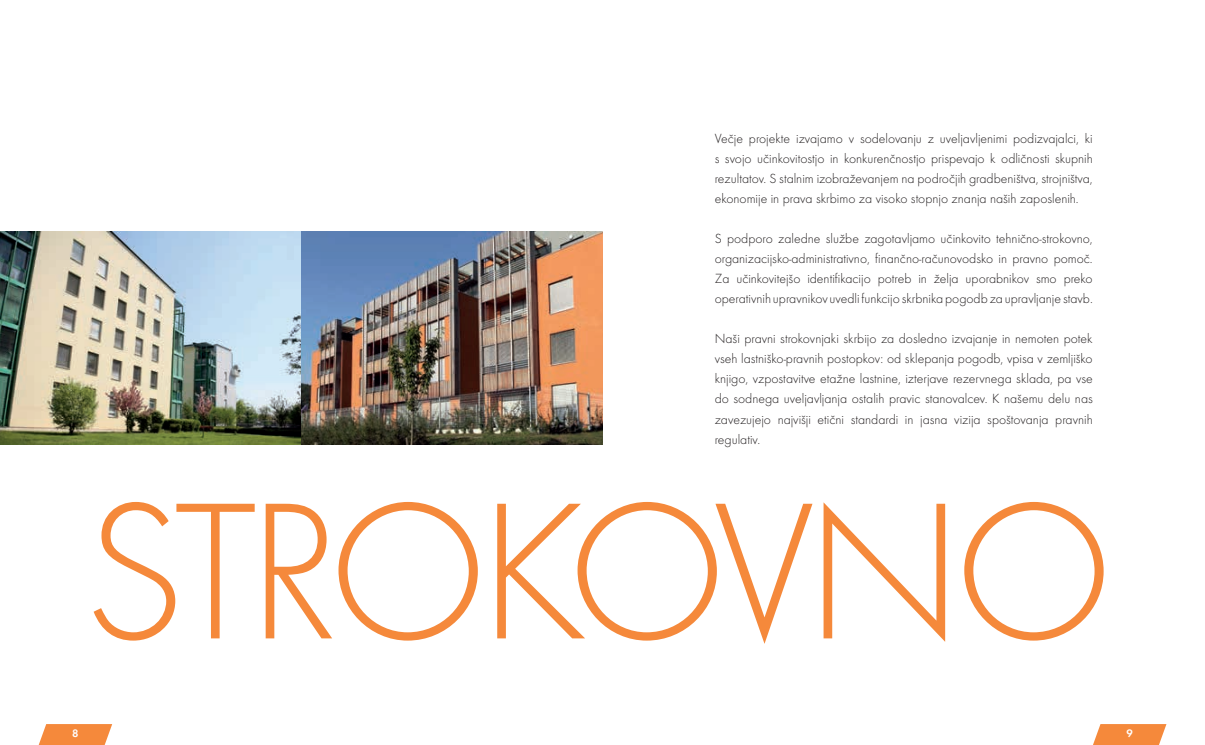
<style>
.page{position:relative;width:1205px;height:745px;background:#fff}
.page>*{position:absolute;margin:0;border:0;box-sizing:border-box;transform-origin:0 0}
.t1{font:201.62px "Futura TCE Ligh";letter-spacing:-.055em;color:#f5893b}
.t2{font:13.75px/20px "Futura TCE Ligh";color:#231f20;text-align:justify}
.t3{font:600 11.25px "Futura TCE";color:#fff}
</style>
<div class="page">
<img style="left:0;top:231px;width:602px;height:213px">
<svg style="left:39px;top:724px;width:73px;height:20px"></svg>
<svg style="left:1093px;top:724px;width:73px;height:20px"></svg>
<p class="t2" style="left:715px;top:128px;width:379px">Večje projekte izvajamo v sodelovanju z uveljavljenimi podizvajalci, ki s svojo učinkovitostjo in konkurenčnostjo prispevajo k odličnosti skupnih rezultatov. S stalnim izobraževanjem na področjih gradbeništva, strojništva, ekonomije in prava skrbimo za visoko stopnjo znanja naših zaposlenih.</p>
<p class="t2" style="left:715px;top:229px;width:379px">S podporo zaledne službe zagotavljamo učinkovito tehnično-strokovno, organizacijsko-administrativno, finančno-računovodsko in pravno pomoč.<br>Za učinkovitejšo identifikacijo potreb in želja uporabnikov smo preko operativnih upravnikov uvedli funkcijo skrbnika pogodb za upravljanje stavb.</p>
<p class="t2" style="left:715px;top:329px;width:379px">Naši pravni strokovnjaki skrbijo za dosledno izvajanje in nemoten potek vseh lastniško-pravnih postopkov: od sklepanja pogodb, vpisa v zemljiško knjigo, vzpostavitve etažne lastnine, izterjave rezervnega sklada, pa vse do sodnega uveljavljanja ostalih pravic stanovalcev. K našemu delu nas zavezujejo najvišji etični standardi in jasna vizija spoštovanja pravnih regulativ.</p>
<h1 class="t1" style="left:83px;top:457px;width:1033px">STROKOVNO</h1>
<p class="t3" style="left:72px;top:726px;width:8px">8</p>
<p class="t3" style="left:1126px;top:726px;width:8px">9</p>
</div>
